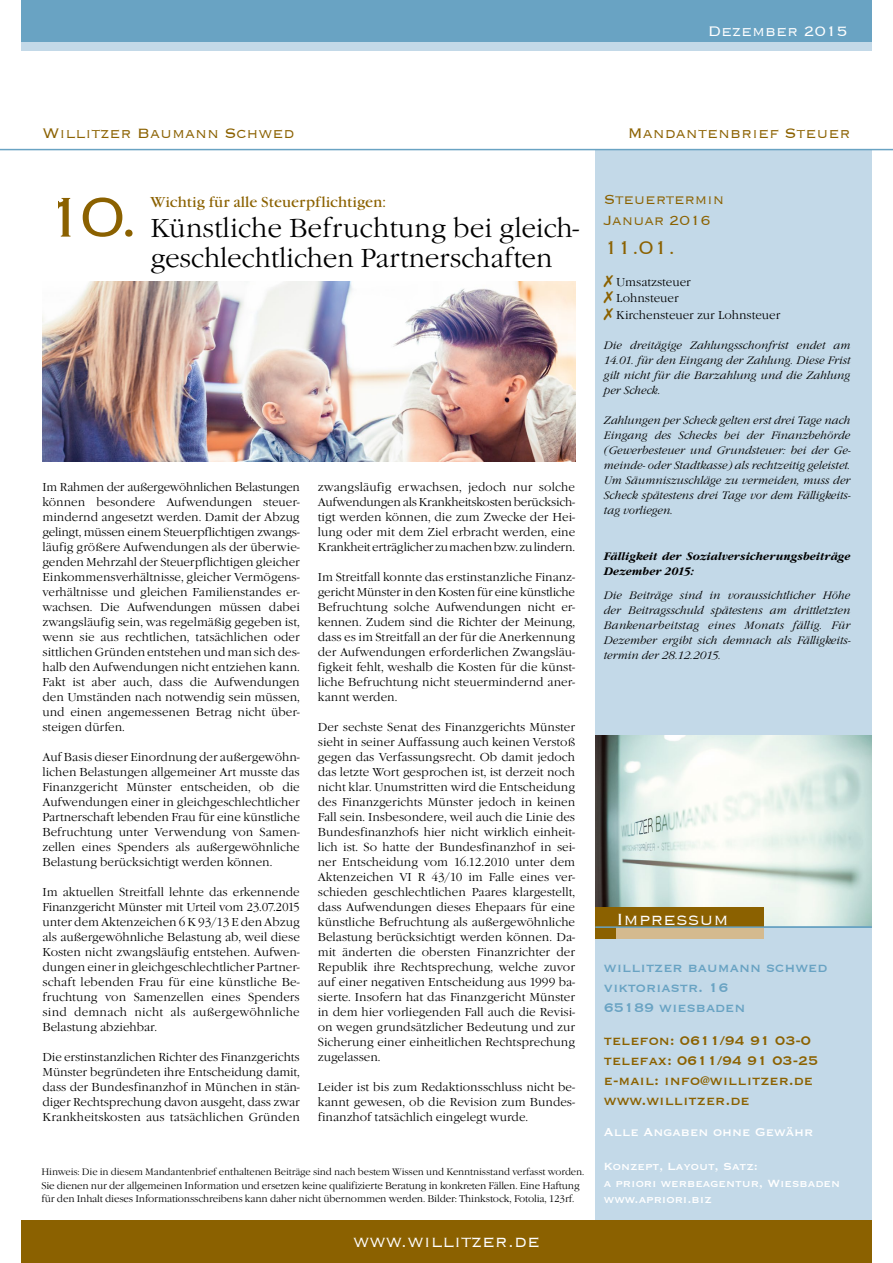
<style>
.page{position:relative;width:893px;height:1263px;background:#fff}
.page>*{position:absolute;margin:0;border:0;box-sizing:border-box;transform-origin:0 0}
.t1{font:300 73.5px "Copperplate";color:#8b6100}
.t2{font:300 27px/30px "Garamond Itc T";letter-spacing:-.01em;color:#000}
.t3{font:300 24px "Copperplate";color:#8b6100}
.t4{font:300 21px "Copperplate";color:#fff}
.t5{font:300 18px "Copperplate";color:#8b6100}
.t6{font:300 18px "Copperplate";color:#fff}
.t7{font:300 17.25px/20.7px "Copperplate";letter-spacing:-.01em;color:#8b6100}
.t8{font:16.5px/19.8px "Copperplate";color:#8b6100}
.t9{font:16.5px/19.8px "Copperplate";color:#69a3c3}
.t10{font:15px "Garamond Itc T";color:#8b6100}
.t11{font:15px "Copperplate";color:#fff}
.t12{font:13.5px/16.2px "Copperplate";color:#fff}
.t13{font:300 12px/15px "Garamond Itc T";color:#000;text-align:justify}
.t14{font:italic 300 11.25px/15px "Garamond Itc T";color:#000;text-align:justify}
.t15{font:italic 700 11.25px/15px "Garamond Itc T";color:#000}
.t16{font:300 10.05px/13.5px "Garamond Itc T";letter-spacing:-.015em;color:#000}
.t17{font:300 9.75px "Garamond Itc T";letter-spacing:-.01em;color:#000}
</style>
<div class="page">
<div style="left:595px;top:149px;width:277px;height:1071px;background:#c3d9e8"></div>
<div style="left:21px;top:1220px;width:851px;height:43px;background:#8b6100"></div>
<div style="left:21px;top:0;width:851px;height:43px;background:#69a3c3"></div>
<div style="left:21px;top:43px;width:851px;height:8px;background:#c3d9e8"></div>
<hr style="left:0;top:149px;width:893px;height:1px;background:#69a3c3">
<img style="left:595px;top:736px;width:277px;height:190px">
<div style="left:595px;top:907px;width:169px;height:32px;background:#8b6100"></div>
<div style="left:616px;top:928px;width:148px;height:11px;background:#d4ba8f"></div>
<hr style="left:595px;top:926px;width:277px;height:2px;background:#69a3c3">
<img style="left:43px;top:281px;width:532px;height:180px">
<h3 class="t6" style="left:708px;top:19px;width:141px">Dezember 2015</h3>
<h3 class="t5" style="left:43px;top:122px;width:254px">Willitzer Baumann Schwed</h3>
<h3 class="t5" style="left:628px;top:122px;width:224px">Mandantenbrief Steuer</h3>
<h1 class="t1" style="left:42px;top:169px;width:99px">10.</h1>
<p class="t10" style="left:150px;top:193px;width:237px">Wichtig für alle Steuerpflichtigen:</p>
<h2 class="t2" style="left:150px;top:213px;width:430px">Künstliche Befruchtung bei gleich&shy;geschlechtlichen Partnerschaften</h2>
<p class="t13" style="left:43px;top:480px;width:259px">Im Rahmen der außergewöhnlichen Belastungen können besondere Aufwendungen steuer&shy;mindernd angesetzt werden. Damit der Abzug gelingt, müssen einem Steuerpflichtigen zwangs&shy;läufig größere Aufwendungen als der überwie&shy;genden Mehrzahl der Steuerpflichtigen gleicher Einkommensverhältnisse, gleicher Vermögens&shy;verhältnisse und gleichen Familienstandes er&shy;wachsen. Die Aufwendungen müssen dabei zwangsläufig sein, was regelmäßig gegeben ist, wenn sie aus rechtlichen, tatsächlichen oder sittlichen Gründen entstehen und man sich des&shy;halb den Aufwendungen nicht entziehen kann.<br>Fakt ist aber auch, dass die Aufwendungen den Umständen nach notwendig sein müssen, und einen angemessenen Betrag nicht über&shy;steigen dürfen.</p>
<p class="t13" style="left:43px;top:750px;width:259px">Auf Basis dieser Einordnung der außergewöhn&shy;lichen Belastungen allgemeiner Art musste das Finanzgericht Münster entscheiden, ob die Aufwendungen einer in gleichgeschlechtlicher Partnerschaft lebenden Frau für eine künstliche Befruchtung unter Verwendung von Samen&shy;zellen eines Spenders als außergewöhnliche Belastung berücksichtigt werden können.</p>
<p class="t13" style="left:43px;top:885px;width:259px">Im aktuellen Streitfall lehnte das erkennende Finanzgericht Münster mit Urteil vom 23.07.2015 unter dem Aktenzeichen 6 K 93/13 E den Abzug als außergewöhnliche Belastung ab, weil diese Kosten nicht zwangsläufig entstehen. Aufwen&shy;dungen einer in gleichgeschlechtlicher Partner&shy;schaft lebenden Frau für eine künstliche Be&shy;fruchtung von Samenzellen eines Spenders sind demnach nicht als außergewöhnliche Belastung abziehbar.</p>
<p class="t13" style="left:43px;top:1050px;width:259px">Die erstinstanzlichen Richter des Finanzgerichts Münster begründeten ihre Entscheidung damit, dass der Bundesfinanzhof in München in stän&shy;diger Rechtsprechung davon ausgeht, dass zwar Krankheitskosten aus tatsächlichen Gründen</p>
<p class="t13" style="left:318px;top:480px;width:259px">zwangsläufig erwachsen, jedoch nur solche Aufwendungen als Krankheitskosten berücksich&shy;tigt werden können, die zum Zwecke der Hei&shy;lung oder mit dem Ziel erbracht werden, eine Krankheit erträglicher zu machen bzw. zu lindern.</p>
<p class="t13" style="left:318px;top:570px;width:259px">Im Streitfall konnte das erstinstanzliche Finanz&shy;gericht Münster in den Kosten für eine künstliche Befruchtung solche Aufwendungen nicht er&shy;kennen. Zudem sind die Richter der Meinung, dass es im Streitfall an der für die Anerkennung der Aufwendungen erforderlichen Zwangsläu&shy;figkeit fehlt, weshalb die Kosten für die künst&shy;liche Befruchtung nicht steuermindernd aner&shy;kannt werden.</p>
<p class="t13" style="left:318px;top:720px;width:259px">Der sechste Senat des Finanzgerichts Münster sieht in seiner Auffassung auch keinen Verstoß gegen das Verfassungsrecht. Ob damit jedoch das letzte Wort gesprochen ist, ist derzeit noch nicht klar. Unumstritten wird die Entscheidung des Finanzgerichts Münster jedoch in keinen Fall sein. Insbesondere, weil auch die Linie des Bundesfinanzhofs hier nicht wirklich einheit&shy;lich ist. So hatte der Bundesfinanzhof in sei&shy;ner Entscheidung vom 16.12.2010 unter dem Aktenzeichen VI R 43/10 im Falle eines ver&shy;schieden geschlechtlichen Paares klargestellt, dass Aufwendungen dieses Ehepaars für eine künstliche Befruchtung als außergewöhnliche Belastung berücksichtigt werden können. Da&shy;mit änderten die obersten Finanzrichter der Republik ihre Rechtsprechung, welche zuvor auf einer negativen Entscheidung aus 1999 ba&shy;sierte. Insofern hat das Finanzgericht Münster in dem hier vorliegenden Fall auch die Revisi&shy;on wegen grundsätzlicher Bedeutung und zur Sicherung einer einheitlichen Rechtsprechung zugelassen.</p>
<p class="t13" style="left:318px;top:1080px;width:259px">Leider ist bis zum Redaktionsschluss nicht be&shy;kannt gewesen, ob die Revision zum Bundes&shy;finanzhof tatsächlich eingelegt wurde.</p>
<p class="t17" style="left:41px;top:1166px;width:544px">Hinweis: Die in diesem Mandantenbrief enthaltenen Beiträge sind nach bestem Wissen und Kenntnisstand verfasst worden.</p>
<p class="t16" style="left:41px;top:1178px;width:540px">Sie dienen nur der allgemeinen Information und ersetzen keine qualifizierte Beratung in konkreten Fällen. Eine Haftung für den Inhalt dieses Informationsschreibens kann daher nicht übernommen werden. Bilder: Thinkstock, Fotolia, 123rf.</p>
<h3 class="t4" style="left:353px;top:1227px;width:188px">www.willitzer.de</h3>
<h3 class="t7" style="left:604px;top:188px;width:122px">Steuertermin<br>Januar 2016</h3>
<h3 class="t3" style="left:604px;top:232px;width:73px">11.01.</h3>
<p class="t13" style="left:616px;top:274px;width:166px;line-height:16.5px;text-align:left">Umsatzsteuer<br>Lohnsteuer<br>Kirchensteuer zur Lohnsteuer</p>
<p class="t14" style="left:604px;top:338px;width:248px">Die dreitägige Zahlungsschonfrist endet am 14.01. für den Eingang der Zahlung. Diese Frist gilt nicht für die Barzahlung und die Zahlung per Scheck.</p>
<p class="t14" style="left:604px;top:413px;width:248px">Zahlungen per Scheck gelten erst drei Tage nach Eingang des Schecks bei der Finanzbehörde (Gewerbesteuer und Grundsteuer: bei der Ge&shy;meinde- oder Stadtkasse) als rechtzeitig geleistet.<br>Um Säumniszuschläge zu vermeiden, muss der Scheck spätestens drei Tage vor dem Fälligkeits&shy;tag vorliegen.</p>
<p class="t15" style="left:604px;top:549px;width:248px">Fälligkeit der Sozialversicherungsbeiträge<br>Dezember 2015:</p>
<p class="t14" style="left:604px;top:588px;width:248px">Die Beiträge sind in voraussichtlicher Höhe der Beitragsschuld spätestens am drittletzten Bankenarbeitstag eines Monats fällig. Für Dezember ergibt sich demnach als Fälligkeits&shy;termin der 28.12.2015.</p>
<h3 class="t4" style="left:617px;top:905px;width:114px">Impressum</h3>
<h3 class="t9" style="left:604px;top:957px;width:225px">willitzer baumann schwed viktoriastr. 16<br>65189 wiesbaden</h3>
<h3 class="t8" style="left:604px;top:1030px;width:216px">telefon: 0611/94 91 03-0 telefax: 0611/94 91 03-25 e-mail: info@willitzer.de www.willitzer.de</h3>
<p class="t11" style="left:604px;top:1122px;width:211px">Alle Angaben ohne Gewähr</p>
<p class="t12" style="left:604px;top:1158px;width:238px">Konzept, Layout, Satz:<br>a priori werbeagentur, Wiesbaden www.apriori.biz</p>
</div>
